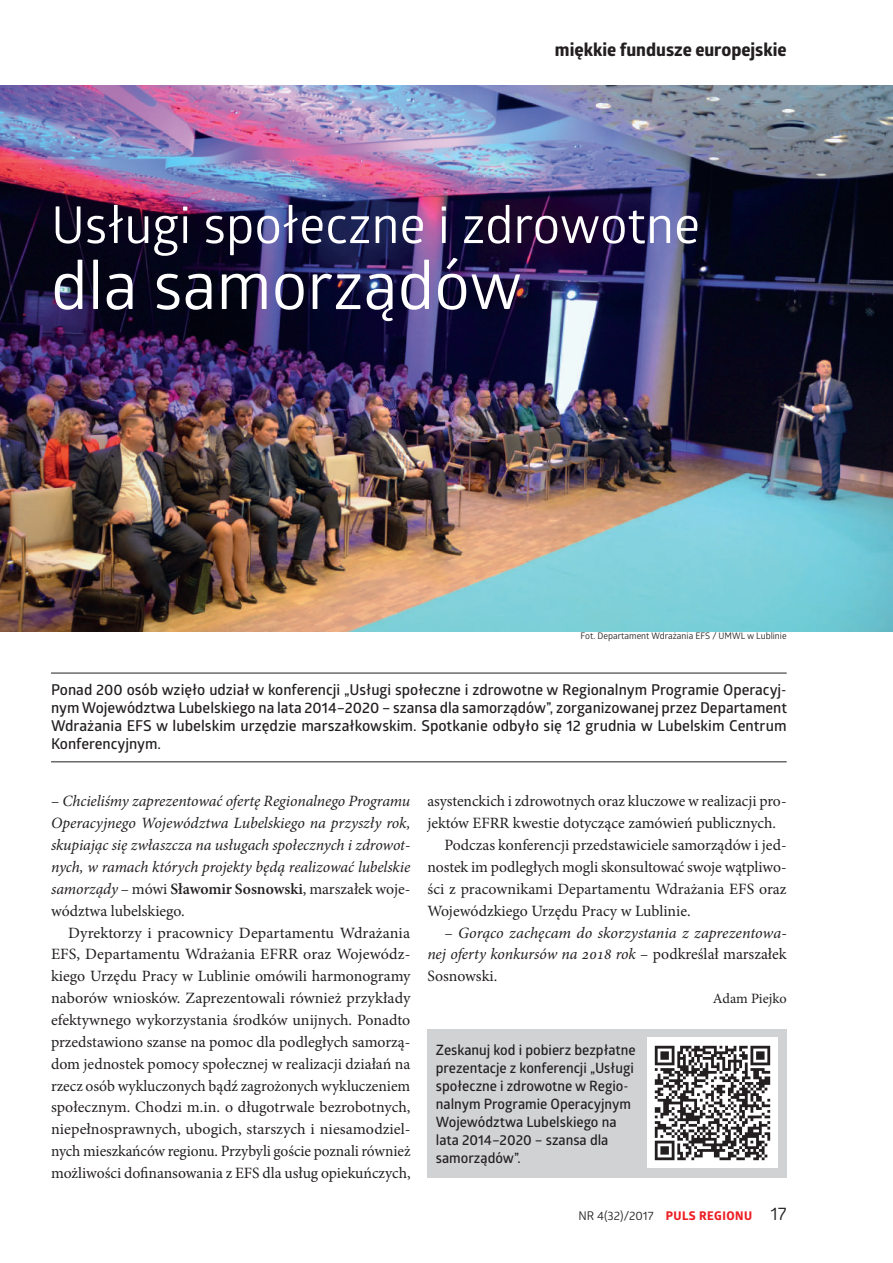
<style>
.page{position:relative;width:893px;height:1263px;background:#fff}
.page>*{position:absolute;margin:0;border:0;box-sizing:border-box;transform-origin:0 0}
.t1{font:66px "Glober";color:#fff}
.t2{font:51px "Glober";color:#fff}
.t3{font:700 18px "Globerx";color:#231f20}
.t4{font:15.75px/21.9px "Minion Pro";color:#231f20;text-align:justify}
.t5{font:italic 15.75px/21.9px "Minion Pro";letter-spacing:-.005em;color:#231f20;text-align:justify}
.t6{font:600 15px/18px "Glober";color:#231f20;text-align:justify}
.t7{font:600 14.25px/18px "Glober";color:#231f20}
.t8{font:14.25px "Minion Pro";letter-spacing:-.005em;color:#231f20}
.t9{font:12px "Glober";color:#231f20}
.t10{font:9px "Glober";color:#231f20}
.s1{font-style:normal}
.s2{font-weight:600;font-style:normal}
.s3{font-family:"Globerx";font-weight:700;color:#ee1d23}
.s4{font-size:18px}
</style>
<div class="page">
<hr style="left:51px;top:673px;width:736px;height:1px;background:#231f20">
<hr style="left:51px;top:761px;width:736px;height:1px;background:#231f20">
<div style="left:427px;top:1029px;width:360px;height:149px;background:#d1d2d4"></div>
<div style="left:647px;top:1038px;width:131px;height:130px;background:#fff"></div>
<img style="left:654px;top:1045px;width:117px;height:116px">
<img style="left:0;top:85px;width:893px;height:546px">
<p class="t3" style="left:555px;top:37px;width:233px">miękkie fundusze europejskie</p>
<h2 class="t2" style="left:51px;top:189px;width:651px">Usługi społeczne i zdrowotne</h2>
<h1 class="t1" style="left:51px;top:239px;width:472px">dla samorządów</h1>
<p class="t10" style="left:581px;top:630px;width:208px">Fot. Departament Wdrażania EFS / UMWL w Lublinie</p>
<p class="t6" style="left:51px;top:680px;width:737px">Ponad 200 osób wzięło udział w konferencji „Usługi społeczne i zdrowotne w Regionalnym Programie Operacyj&shy;nym Województwa Lubelskiego na lata 2014–2020 – szansa dla samorządów”, zorganizowanej przez Departament Wdrażania EFS w lubelskim urzędzie marszałkowskim. Spotkanie odbyło się 12 grudnia w Lubelskim Centrum Konferencyjnym.</p>
<p class="t5" style="left:51px;top:790px;width:361px"><span class="s1">–</span> Chcieliśmy zaprezentować ofertę Regionalnego Programu Operacyjnego Województwa Lubelskiego na przyszły rok, skupiając się zwłaszcza na usługach społecznych i zdrowot&shy;nych, w ramach których projekty będą realizować lubelskie samorządy <span class="s1">– mówi</span> <span class="s2">Sławomir Sosnowski</span><span class="s1">, marszałek woje&shy;wództwa lubelskiego.</span></p>
<p class="t4" style="left:51px;top:921px;width:361px;text-indent:17px">Dyrektorzy i pracownicy Departamentu Wdrażania EFS, Departamentu Wdrażania EFRR oraz Wojewódz&shy;kiego Urzędu Pracy w Lublinie omówili harmonogramy naborów wniosków. Zaprezentowali również przykłady efektywnego wykorzystania środków unijnych. Ponadto przedstawiono szanse na pomoc dla podległych samorzą&shy;dom jednostek pomocy społecznej w realizacji działań na rzecz osób wykluczonych bądź zagrożonych wykluczeniem społecznym. Chodzi m.in. o długotrwale bezrobotnych, niepełnosprawnych, ubogich, starszych i niesamodziel&shy;nych mieszkańców regionu. Przybyli goście poznali również możliwości dofinansowania z EFS dla usług opiekuńczych,</p>
<p class="t4" style="left:427px;top:790px;width:361px">asystenckich i zdrowotnych oraz kluczowe w realizacji pro-</p>
<p class="t4" style="left:427px;top:812px;width:350px">jektów EFRR kwestie dotyczące zamówień publicznych.</p>
<p class="t4" style="left:444px;top:834px;width:344px">Podczas konferencji przedstawiciele samorządów i jed-</p>
<p class="t4" style="left:427px;top:856px;width:361px">nostek im podległych mogli skonsultować swoje wątpliwo-</p>
<p class="t4" style="left:427px;top:878px;width:361px">ści z pracownikami Departamentu Wdrażania EFS oraz</p>
<p class="t4" style="left:427px;top:900px;width:265px">Wojewódzkiego Urzędu Pracy w Lublinie.</p>
<p class="t5" style="left:427px;top:921px;width:361px;text-indent:17px"><span class="s1">–</span> Gorąco zachęcam do skorzystania z zaprezentowa&shy;nej oferty konkursów na 2018 rok <span class="s1">– podkreślał marszałek Sosnowski.</span></p>
<p class="t8" style="left:713px;top:989px;width:75px">Adam Piejko</p>
<p class="t7" style="left:436px;top:1040px;width:201px">Zeskanuj kod i pobierz bezpłatne prezentacje z konferencji „Usługi społeczne i zdrowotne w Regio&shy;nalnym Programie Operacyjnym<br>Województwa Lubelskiego na lata 2014–2020 – szansa dla samorządów”.</p>
<p class="t9" style="left:579px;top:1208px;width:210px">NR 4(32)/2017 <span class="s3">puls regionu</span> <span class="s4">17</span></p>
</div>
